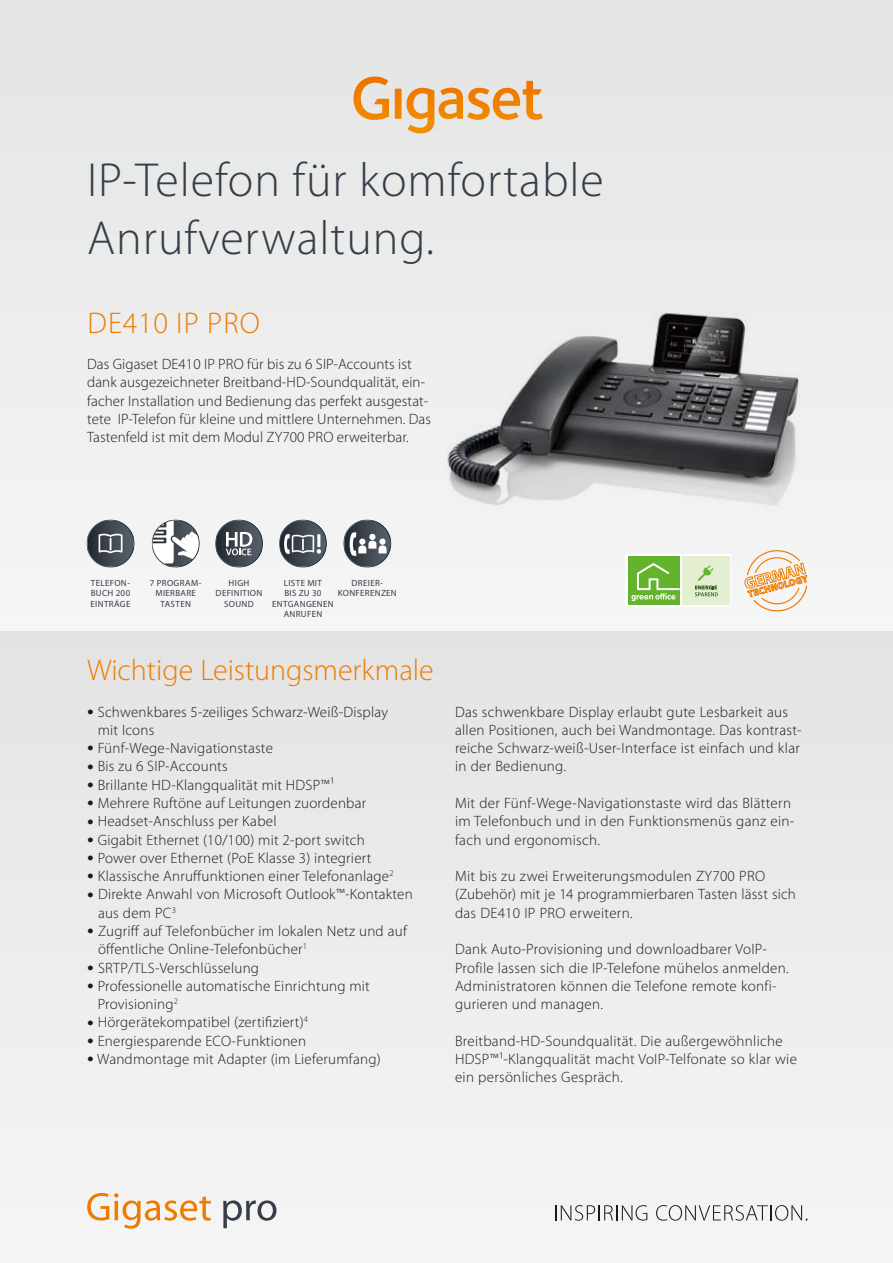
<style>
.page{position:relative;width:893px;height:1263px;background:#fff}
.page>*{position:absolute;margin:0;border:0;box-sizing:border-box;transform-origin:0 0}
.t1{font:300 48px/57.6px "Myriad Pro";letter-spacing:.02em;color:#373d49}
.t2{font:300 30px "Myriad Pro";color:#ef7c00}
.t3{font:300 30px "Myriad Pro";letter-spacing:.04em;color:#ef7c00}
.t4{font:300 15px/18.3px "Myriad Pro";letter-spacing:.015em;color:#1a1a18}
.t5{font:9px/10.5px "Myriad Pro";letter-spacing:.04em;color:#373d49;text-align:center}
.s1{font-size:27px}
</style>
<div class="page">
<div style="left:0;top:0;width:893px;height:631px;background:#ebebeb"></div>
<div style="left:0;top:631px;width:893px;height:632px;background:#ececec"></div>
<svg style="left:353px;top:77px;width:190px;height:56px"></svg>
<svg style="left:87px;top:1193px;width:124px;height:36px"></svg>
<svg style="left:223px;top:1200px;width:53px;height:28px"></svg>
<svg style="left:555px;top:1205px;width:92px;height:16px"></svg>
<svg style="left:656px;top:1205px;width:151px;height:16px"></svg>
<svg style="left:87px;top:520px;width:47px;height:47px"></svg>
<svg style="left:215px;top:520px;width:48px;height:47px"></svg>
<svg style="left:152px;top:520px;width:48px;height:47px"></svg>
<svg style="left:279px;top:520px;width:48px;height:47px"></svg>
<svg style="left:343px;top:520px;width:48px;height:47px"></svg>
<svg style="left:744px;top:550px;width:63px;height:62px"></svg>
<div style="left:626px;top:555px;width:105px;height:52px;background:linear-gradient(to right,#fff,#fff)"></div>
<div style="left:682px;top:556px;width:47px;height:49px;background:#e4eed1"></div>
<div style="left:628px;top:556px;width:51px;height:49px;background:#64b32d"></div>
<svg style="left:631px;top:563px;width:49px;height:38px"></svg>
<svg style="left:695px;top:565px;width:23px;height:31px"></svg>
<img style="left:447px;top:313px;width:352px;height:192px">
<img style="left:449px;top:316px;width:310px;height:170px">
<h1 class="t1" style="left:87px;top:151px;width:518px">IP-Telefon für komfortable<br>Anrufverwaltung.</h1>
<h2 class="t3" style="left:87px;top:304px;width:174px">DE410 IP PRO</h2>
<p class="t4" style="left:87px;top:355px;width:345px">Das Gigaset DE410 IP PRO für bis zu 6 SIP-Accounts ist dank ausgezeichneter Breitband-HD-Soundqualität, ein&shy;facher Installation und Bedienung das perfekt ausgestat&shy;tete IP-Telefon für kleine und mittlere Unternehmen. Das Tastenfeld ist mit dem Modul ZY700 PRO erweiterbar.</p>
<p class="t5" style="left:91px;top:577px;width:41px;text-align:justify">TELEFON-BUCH 200<br>EINTRÄGE</p>
<p class="t5" style="left:150px;top:577px;width:53px">7 PROGRAM-<br>MIERBARE<br>TASTEN</p>
<p class="t5" style="left:216px;top:577px;width:48px">HIGH<br>DEFINITION<br>SOUND</p>
<p class="t5" style="left:272px;top:577px;width:63px">LISTE MIT<br>BIS ZU 30<br>ENTGANGENEN<br>ANRUFEN</p>
<p class="t5" style="left:338px;top:577px;width:61px">DREIER-<br>KONFERENZEN</p>
<h2 class="t2" style="left:87px;top:652px;width:348px">Wichtige Leistungsmerkmale</h2>
<p class="t4" style="left:98px;top:702px;width:292px;text-indent:-11px"><span class="s1">•</span> Schwenkbares 5-zeiliges Schwarz-Weiß-Display mit Icons</p>
<p class="t4" style="left:87px;top:739px;width:187px"><span class="s1">•</span> Fünf-Wege-Navigationstaste</p>
<p class="t4" style="left:87px;top:757px;width:142px"><span class="s1">•</span> Bis zu 6 SIP-Accounts</p>
<p class="t4" style="left:87px;top:775px;width:248px"><span class="s1">•</span> Brillante HD-Klangqualität mit HDSP™1</p>
<p class="t4" style="left:87px;top:794px;width:281px"><span class="s1">•</span> Mehrere Ruftöne auf Leitungen zuordenbar</p>
<p class="t4" style="left:87px;top:812px;width:191px"><span class="s1">•</span> Headset-Anschluss per Kabel</p>
<p class="t4" style="left:87px;top:830px;width:279px"><span class="s1">•</span> Gigabit Ethernet (10/100) mit 2-port switch</p>
<p class="t4" style="left:87px;top:848px;width:286px"><span class="s1">•</span> Power over Ethernet (PoE Klasse 3) integriert</p>
<p class="t4" style="left:87px;top:867px;width:308px"><span class="s1">•</span> Klassische Anruffunktionen einer Telefonanlage<sup>2</sup></p>
<p class="t4" style="left:98px;top:885px;width:316px;text-indent:-11px"><span class="s1">•</span> Direkte Anwahl von Microsoft Outlook™-Kontakten aus dem PC<sup>3</sup></p>
<p class="t4" style="left:98px;top:922px;width:310px;text-indent:-11px"><span class="s1">•</span> Zugriff auf Telefonbücher im lokalen Netz und auf öffentliche Online-Telefonbücher<sup>1</sup></p>
<p class="t4" style="left:87px;top:958px;width:173px"><span class="s1">•</span> SRTP/TLS-Verschlüsselung</p>
<p class="t4" style="left:98px;top:976px;width:274px;text-indent:-11px"><span class="s1">•</span> Professionelle automatische Einrichtung mit<br>Provisioning<sup>2</sup></p>
<p class="t4" style="left:87px;top:1013px;width:223px"><span class="s1">•</span> Hörgerätekompatibel (zertifiziert)<sup>4</sup></p>
<p class="t4" style="left:87px;top:1031px;width:220px"><span class="s1">•</span> Energiesparende ECO-Funktionen</p>
<p class="t4" style="left:87px;top:1050px;width:295px"><span class="s1">•</span> Wandmontage mit Adapter (im Lieferumfang)</p>
<p class="t4" style="left:455px;top:702px;width:348px">Das schwenkbare Display erlaubt gute Lesbarkeit aus allen Positionen, auch bei Wandmontage. Das kontrast&shy;reiche Schwarz-weiß-User-Interface ist einfach und klar in der Bedienung.</p>
<p class="t4" style="left:455px;top:794px;width:341px">Mit der Fünf-Wege-Navigationstaste wird das Blättern im Telefonbuch und in den Funktionsmenüs ganz ein&shy;fach und ergonomisch.</p>
<p class="t4" style="left:455px;top:867px;width:342px">Mit bis zu zwei Erweiterungsmodulen ZY700 PRO (Zubehör) mit je 14 programmierbaren Tasten lässt sich das DE410 IP PRO erweitern.</p>
<p class="t4" style="left:455px;top:940px;width:335px">Dank Auto-Provisioning und downloadbarer VoIP-Profile lassen sich die IP-Telefone mühelos anmelden.<br>Administratoren können die Telefone remote konfi&shy;gurieren und managen.</p>
<p class="t4" style="left:455px;top:1031px;width:343px">Breitband-HD-Soundqualität. Die außergewöhnliche<br>HDSP™1-Klangqualität macht VoIP-Telfonate so klar wie ein persönliches Gespräch.</p>
</div>
